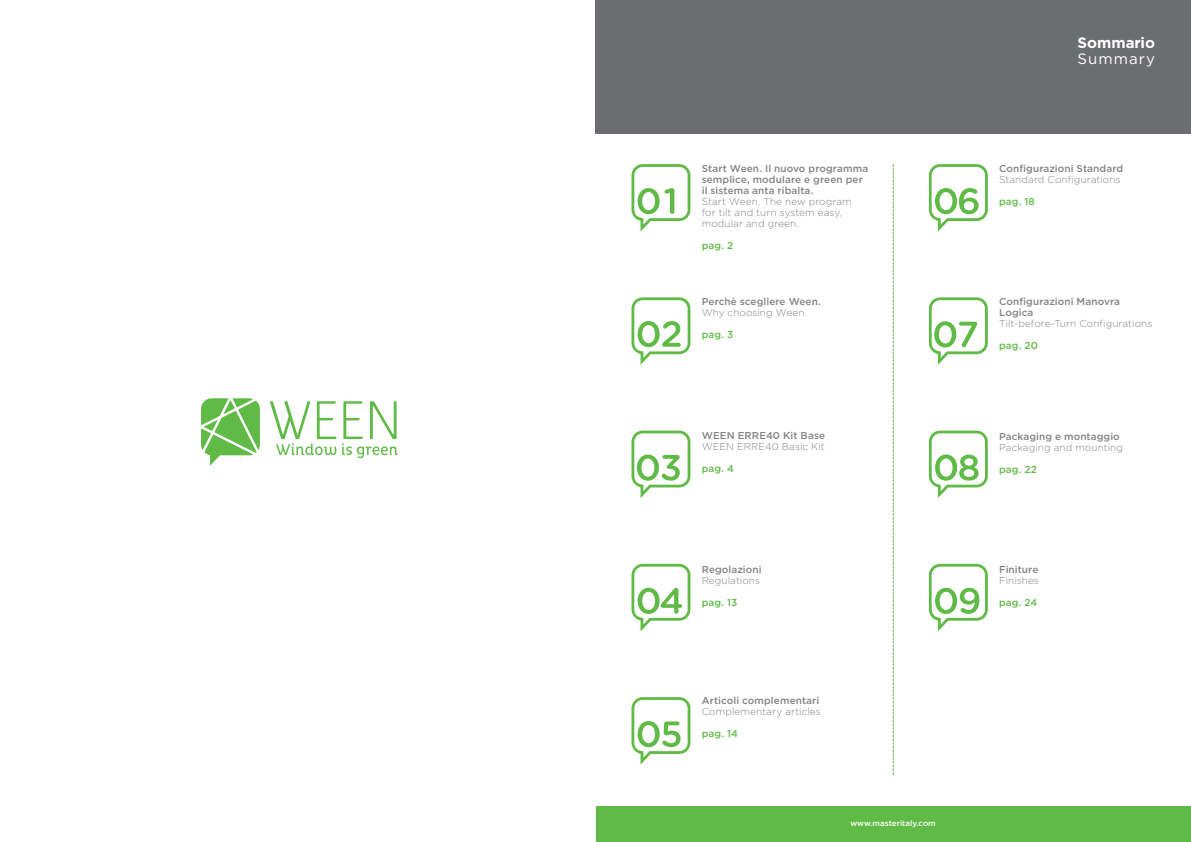
<style>
.page{position:relative;width:1191px;height:842px;background:#fff}
.page>*{position:absolute;margin:0;border:0;box-sizing:border-box;transform-origin:0 0}
.t1{font:700 15px "Gotham";color:#fff}
.t2{font:15px "Gotham";letter-spacing:.07em;color:#fff}
.t3{font:500 10px/11px "Gotham";letter-spacing:.01em;color:#818386}
.t4{font:300 10px/11px "Gotham";letter-spacing:.005em;color:#818386}
.t5{font:500 10px "Gotham";letter-spacing:.005em;color:#60bb46}
.t6{font:500 8px "Gotham Rounded";color:#fff}
</style>
<div class="page">
<div style="left:578px;top:806px;width:613px;height:36px;background:#60bb46"></div>
<div style="left:595px;top:0;width:596px;height:133px;background:#6c6d70"></div>
<svg style="left:631px;top:164px;width:59px;height:68px"></svg>
<svg style="left:631px;top:297px;width:59px;height:68px"></svg>
<svg style="left:631px;top:431px;width:59px;height:67px"></svg>
<svg style="left:631px;top:564px;width:59px;height:67px"></svg>
<svg style="left:631px;top:697px;width:59px;height:67px"></svg>
<svg style="left:929px;top:164px;width:58px;height:68px"></svg>
<svg style="left:929px;top:297px;width:58px;height:68px"></svg>
<svg style="left:929px;top:431px;width:58px;height:67px"></svg>
<svg style="left:929px;top:564px;width:58px;height:67px"></svg>
<svg style="left:893px;top:164px;width:1px;height:611px"></svg>
<svg style="left:270px;top:401px;width:66px;height:54px"></svg>
<svg style="left:342px;top:401px;width:56px;height:57px"></svg>
<svg style="left:201px;top:398px;width:59px;height:68px"></svg>
<div style="left:0;top:682px;width:595px;height:160px;background:#fff"></div>
<p class="t3" style="left:702px;top:163px;width:168px">Start Ween. Il nuovo programma semplice, modulare e green per il sistema anta ribalta.</p>
<p class="t4" style="left:702px;top:196px;width:151px">Start Ween. The new program for tilt and turn system easy, modular and green.</p>
<p class="t5" style="left:702px;top:239px;width:33px">pag. 2</p>
<p class="t3" style="left:702px;top:296px;width:121px">Perchè scegliere Ween.</p>
<p class="t4" style="left:702px;top:307px;width:107px">Why choosing Ween.</p>
<p class="t5" style="left:702px;top:328px;width:33px">pag. 3</p>
<p class="t3" style="left:702px;top:429px;width:125px">WEEN ERRE40 Kit Base</p>
<p class="t4" style="left:702px;top:440px;width:125px">WEEN ERRE40 Basic Kit</p>
<p class="t5" style="left:702px;top:461px;width:34px">pag. 4</p>
<p class="t3" style="left:702px;top:564px;width:61px">Regolazioni</p>
<p class="t4" style="left:702px;top:575px;width:60px">Regulations</p>
<p class="t5" style="left:702px;top:596px;width:37px">pag. 13</p>
<p class="t3" style="left:702px;top:694px;width:119px">Articoli complementari</p>
<p class="t4" style="left:702px;top:705px;width:121px">Complementary articles</p>
<p class="t5" style="left:702px;top:727px;width:38px">pag. 14</p>
<p class="t6" style="left:850px;top:817px;width:87px">www.masteritaly.com</p>
<h1 class="t1" style="left:1077px;top:33px;width:79px">Sommario</h1>
<h1 class="t2" style="left:1077px;top:49px;width:79px">Summary</h1>
<p class="t3" style="left:999px;top:163px;width:126px">Configurazioni Standard</p>
<p class="t4" style="left:999px;top:174px;width:123px">Standard Configurations</p>
<p class="t5" style="left:999px;top:195px;width:37px">pag. 18</p>
<p class="t3" style="left:999px;top:296px;width:122px">Configurazioni Manovra<br>Logica</p>
<p class="t4" style="left:999px;top:318px;width:155px">Tilt-before-Turn Configurations</p>
<p class="t5" style="left:999px;top:339px;width:40px">pag. 20</p>
<p class="t3" style="left:999px;top:431px;width:122px">Packaging e montaggio</p>
<p class="t4" style="left:999px;top:442px;width:125px">Packaging and mounting</p>
<p class="t5" style="left:999px;top:463px;width:39px">pag. 22</p>
<p class="t3" style="left:999px;top:564px;width:41px">Finiture</p>
<p class="t4" style="left:999px;top:575px;width:41px">Finishes</p>
<p class="t5" style="left:999px;top:596px;width:40px">pag. 24</p>
</div>
